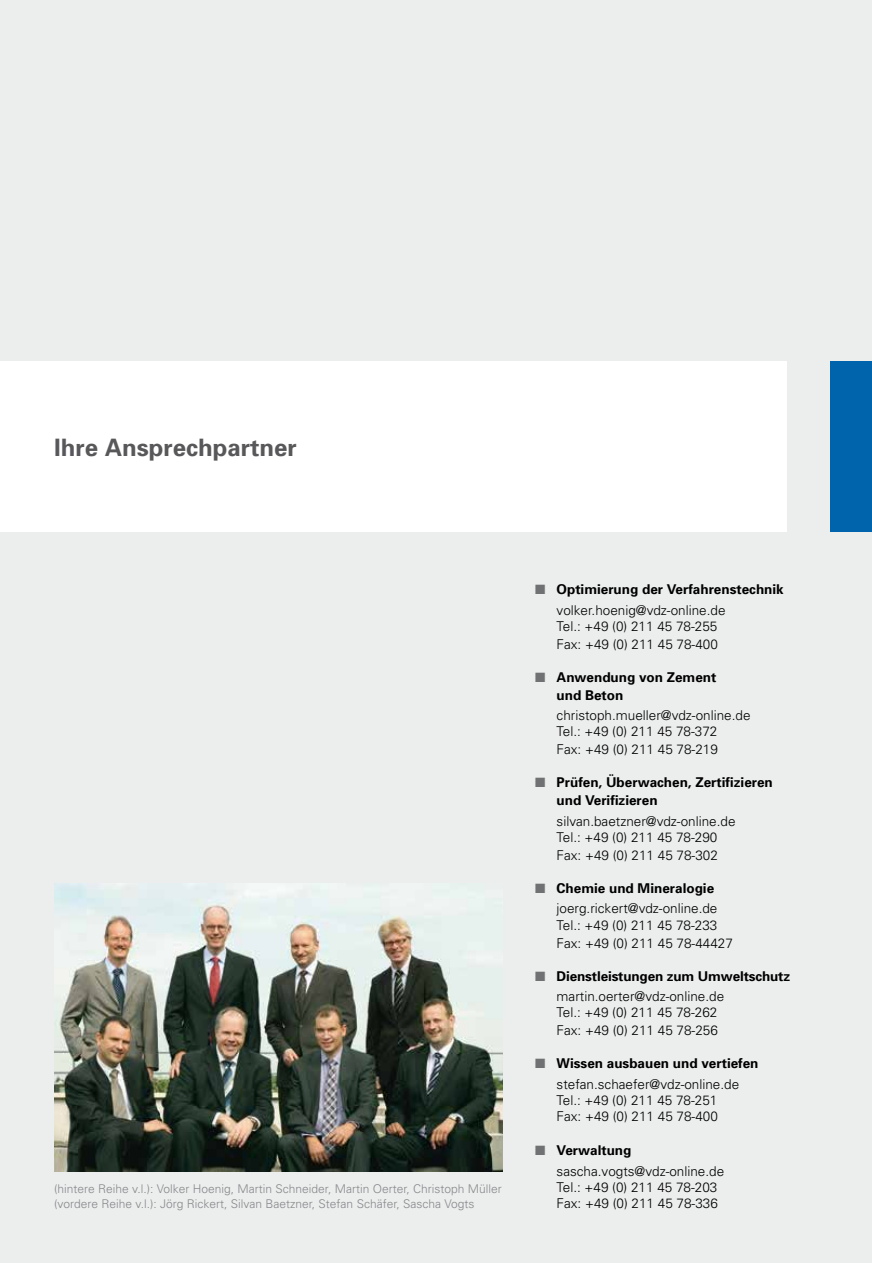
<style>
.page{position:relative;width:872px;height:1263px;background:#eceded}
.page>*{position:absolute;margin:0;border:0;box-sizing:border-box;transform-origin:0 0}
.t1{font:700 24px "Univers";color:#58585a}
.t2{font:300 13.5px/16.2px "Univers";color:#000}
.t3{font:700 13.5px/18px "Univers";color:#000}
.t4{font:300 12px/14.7px "Univers";color:#87888a}
</style>
<div class="page">
<div style="left:0;top:361px;width:787px;height:170px;background:#fff"></div>
<div style="left:830px;top:361px;width:42px;height:170px;background:#0064ad"></div>
<img style="left:54px;top:883px;width:448px;height:288px">
<h1 class="t1" style="left:54px;top:432px;width:244px">Ihre Ansprechpartner</h1>
<p class="t4" style="left:54px;top:1181px;width:449px">(hintere Reihe v.l.): Volker Hoenig, Martin Schneider, Martin Oerter, Christoph Müller (vordere Reihe v.l.): Jörg Rickert, Silvan Baetzner, Stefan Schäfer, Sascha Vogts</p>
<p class="t3" style="left:556px;top:580px;width:229px">Optimierung der Verfahrenstechnik</p>
<p class="t2" style="left:556px;top:601px;width:170px">volker.hoenig@vdz-online.de<br>Tel.: +49 (0) 211 45 78-255</p>
<p class="t2" style="left:556px;top:635px;width:163px">Fax: +49 (0) 211 45 78-400</p>
<p class="t3" style="left:556px;top:667px;width:161px">Anwendung von Zement und Beton</p>
<p class="t2" style="left:556px;top:707px;width:195px">christoph.mueller@vdz-online.de<br>Tel.: +49 (0) 211 45 78-372</p>
<p class="t2" style="left:556px;top:741px;width:163px">Fax: +49 (0) 211 45 78-219</p>
<p class="t3" style="left:556px;top:773px;width:218px">Prüfen, Überwachen, Zertifizieren und Verifizieren</p>
<p class="t2" style="left:556px;top:812px;width:180px">silvan.baetzner@vdz-online.de<br>Tel.: +49 (0) 211 45 78-290</p>
<p class="t2" style="left:556px;top:847px;width:163px">Fax: +49 (0) 211 45 78-302</p>
<p class="t3" style="left:556px;top:879px;width:159px">Chemie und Mineralogie</p>
<p class="t2" style="left:556px;top:900px;width:162px">joerg.rickert@vdz-online.de<br>Tel.: +49 (0) 211 45 78-233</p>
<p class="t2" style="left:556px;top:934px;width:178px">Fax: +49 (0) 211 45 78-44427</p>
<p class="t3" style="left:556px;top:966px;width:235px">Dienstleistungen zum Umweltschutz</p>
<p class="t2" style="left:556px;top:988px;width:169px">martin.oerter@vdz-online.de<br>Tel.: +49 (0) 211 45 78-262</p>
<p class="t2" style="left:556px;top:1022px;width:163px">Fax: +49 (0) 211 45 78-256</p>
<p class="t3" style="left:556px;top:1054px;width:203px">Wissen ausbauen und vertiefen</p>
<p class="t2" style="left:556px;top:1075px;width:184px">stefan.schaefer@vdz-online.de<br>Tel.: +49 (0) 211 45 78-251<br>Fax: +49 (0) 211 45 78-400</p>
<p class="t3" style="left:556px;top:1141px;width:76px">Verwaltung</p>
<p class="t2" style="left:556px;top:1162px;width:169px">sascha.vogts@vdz-online.de<br>Tel.: +49 (0) 211 45 78-203<br>Fax: +49 (0) 211 45 78-336</p>
</div>
